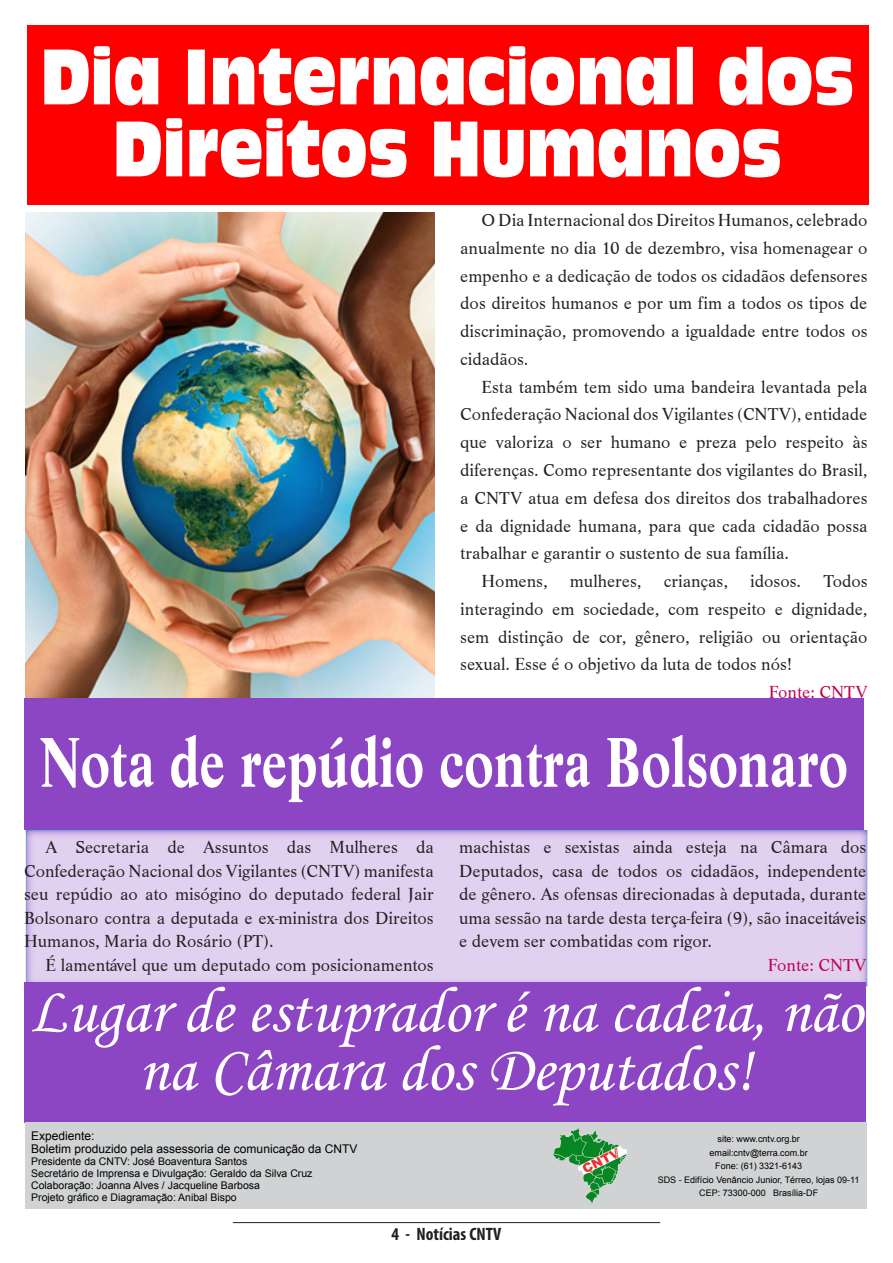
<style>
.page{position:relative;width:893px;height:1263px;background:#fff}
.page>*{position:absolute;margin:0;border:0;box-sizing:border-box;transform-origin:0 0}
.t1{font:73.2px/72px "Antique Olive Compact";color:#fff;text-align:center;scale:.8 1}
.t2{font:700 73.2px "Life T";color:#fff;scale:.8 1}
.t3{font:64.5px/58.5px "Monotype Corsiva";color:#fff;text-align:center}
.t4{font:18px/27.8px "Life T";color:#231f20;text-align:justify}
.t5{font:18px "Life T";color:#bc0250}
.t6{font:700 condensed 18px "Myriad Pro";color:#231f20}
.t7{font:12px "Arial";color:#000}
.t8{font:10.5px "Arial";color:#000}
.t9{font:9px "Arial";color:#000}
</style>
<div class="page">
<hr style="left:233px;top:1222px;width:427px;height:1px;background:#231f20">
<div style="left:25px;top:827px;width:843px;height:160px;background:#e2d0f0"></div>
<div style="left:27px;top:26px;width:841px;height:179px;background:#f00"></div>
<img style="left:26px;top:212px;width:409px;height:486px">
<div style="left:24px;top:698px;width:840px;height:132px;background:#8c46c4"></div>
<div style="left:24px;top:982px;width:842px;height:141px;background:#8c46c4"></div>
<div style="left:26px;top:1123px;width:841px;height:86px;background:#d1d2d4"></div>
<img style="left:553px;top:1128px;width:73px;height:76px">
<p class="t1" style="left:41px;top:40px;width:1018px">Dia Internacional dos<br>Direitos Humanos</p>
<p class="t4" style="left:460px;top:207px;width:409px;text-indent:21px">O Dia Internacional dos Direitos Humanos, celebrado anualmente no dia 10 de dezembro, visa homenagear o empenho e a dedicação de todos os cidadãos defensores dos direitos humanos e por um fim a todos os tipos de discriminação, promovendo a igualdade entre todos os cidadãos.</p>
<p class="t4" style="left:460px;top:373px;width:409px;text-indent:21px">Esta também tem sido uma bandeira levantada pela Confederação Nacional dos Vigilantes (CNTV), entidade que valoriza o ser humano e preza pelo respeito às diferenças. Como representante dos vigilantes do Brasil, a CNTV atua em defesa dos direitos dos trabalhadores e da dignidade humana, para que cada cidadão possa trabalhar e garantir o sustento de sua família.</p>
<p class="t4" style="left:460px;top:567px;width:409px;text-indent:21px">Homens, mulheres, crianças, idosos. Todos interagindo em sociedade, com respeito e dignidade, sem distinção de cor, gênero, religião ou orientação sexual. Esse é o objetivo da luta de todos nós!</p>
<p class="t5" style="left:769px;top:682px;width:100px">Fonte: CNTV</p>
<p class="t2" style="left:40px;top:720px;width:1012px">Nota de repúdio contra Bolsonaro</p>
<p class="t4" style="left:24px;top:835px;width:411px;line-height:23.5px;text-indent:21px">A Secretaria de Assuntos das Mulheres da Confederação Nacional dos Vigilantes (CNTV) manifesta seu repúdio ao ato misógino do deputado federal Jair Bolsonaro contra a deputada e ex-ministra dos Direitos Humanos, Maria do Rosário (PT).</p>
<p class="t4" style="left:45px;top:951px;width:390px">É lamentável que um deputado com posicionamentos</p>
<p class="t3" style="left:29px;top:982px;width:835px">Lugar de estuprador é na cadeia, não na Câmara dos Deputados!</p>
<p class="t4" style="left:459px;top:835px;width:409px;line-height:23.5px">machistas e sexistas ainda esteja na Câmara dos Deputados, casa de todos os cidadãos, independente de gênero. As ofensas direcionadas à deputada, durante uma sessão na tarde desta terça-feira (9), são inaceitáveis e devem ser combatidas com rigor.</p>
<p class="t5" style="left:768px;top:954px;width:100px">Fonte: CNTV</p>
<p class="t7" style="left:31px;top:1127px;width:65px">Expediente:</p>
<p class="t7" style="left:31px;top:1141px;width:328px">Boletim produzido pela assessoria de comunicação da CNTV</p>
<p class="t8" style="left:31px;top:1154px;width:218px">Presidente da CNTV: José Boaventura Santos</p>
<p class="t8" style="left:31px;top:1166px;width:283px">Secretário de Imprensa e Divulgação: Geraldo da Silva Cruz</p>
<p class="t8" style="left:31px;top:1178px;width:230px">Colaboração: Joanna Alves / Jacqueline Barbosa</p>
<p class="t8" style="left:31px;top:1190px;width:207px">Projeto gráfico e Diagramação: Anibal Bispo</p>
<p class="t6" style="left:392px;top:1223px;width:111px">4 - Notícias CNTV</p>
<p class="t9" style="left:717px;top:1133px;width:84px">site: www.cntv.org.br</p>
<p class="t9" style="left:710px;top:1147px;width:100px">email:cntv@terra.com.br</p>
<p class="t9" style="left:715px;top:1160px;width:89px">Fone: (61) 3321-6143</p>
<p class="t9" style="left:658px;top:1174px;width:203px">SDS - Edifício Venâncio Junior, Térreo, lojas 09-11</p>
<p class="t9" style="left:699px;top:1187px;width:121px">CEP: 73300-000 Brasília-DF</p>
</div>
